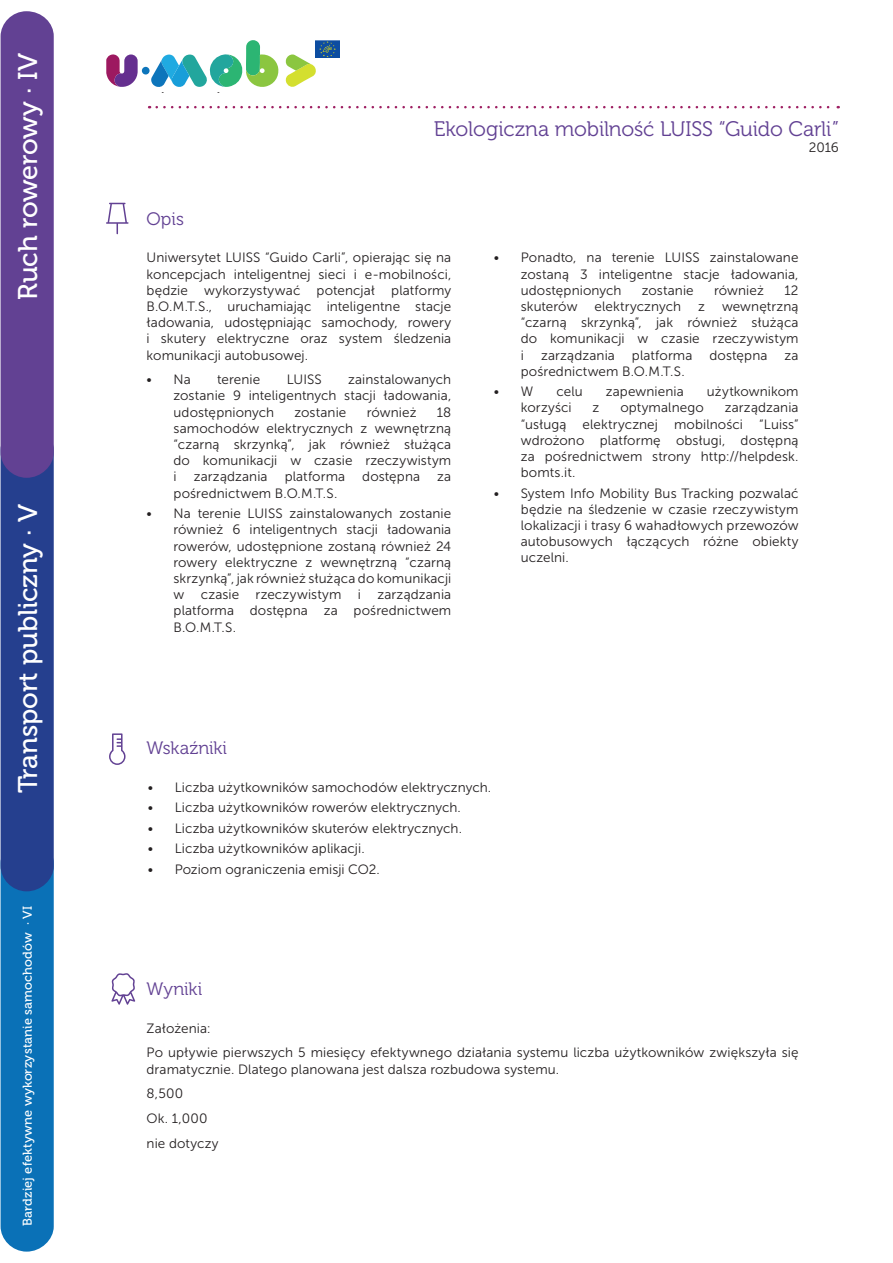
<style>
.page{position:relative;width:893px;height:1263px;background:#fff}
.page>*{position:absolute;margin:0;border:0;box-sizing:border-box;transform-origin:0 0}
.t1{font:27px "Museo 500";letter-spacing:-.01em;color:#fff}
.t2{font:21px "Museo 300";letter-spacing:-.01em;color:#624193}
.t3{font:18px "Museo 300";color:#624193}
.t4{font:13.5px/16.2px "Museo Sans 300";letter-spacing:.005em;color:#231f20;text-align:justify}
.t5{font:12.75px "Museo 500";letter-spacing:.01em;color:#fff}
</style>
<div class="page">
<svg style="left:111px;top:973px;width:24px;height:32px"></svg>
<div style="left:0;top:838px;width:54px;height:414px;background:#0a71b7;border-radius:26px"></div>
<div style="left:0;top:425px;width:54px;height:466px;background:#253f8e;border-radius:26px"></div>
<svg style="left:106px;top:54px;width:32px;height:33px"></svg>
<div style="left:142px;top:67px;width:8px;height:8px;background:#0d75bb;border-radius:50%"></div>
<img style="left:316px;top:40px;width:24px;height:18px">
<svg style="left:151px;top:40px;width:165px;height:53px"></svg>
<svg style="left:109px;top:733px;width:17px;height:32px"></svg>
<svg style="left:106px;top:203px;width:23px;height:31px"></svg>
<div style="left:0;top:11px;width:54px;height:467px;background:#624193;border-radius:26px"></div>
<svg style="left:157px;top:106px;width:682px;height:2px"></svg>
<p class="t1" style="left:13px;top:299px;width:248px;rotate:-90deg">Ruch rowerowy · IV</p>
<p class="t1" style="left:13px;top:793px;width:291px;rotate:-90deg">Transport publiczny · V</p>
<p class="t5" style="left:21px;top:1226px;width:321px;rotate:-90deg">Bardziej efektywne wykorzystanie samochodów · VI</p>
<p class="t3" style="left:147px;top:209px;width:39px">Opis</p>
<p class="t2" style="left:434px;top:117px;width:407px">Ekologiczna mobilność LUISS “Guido Carli”</p>
<p class="t4" style="left:809px;top:139px;width:31px">2016</p>
<p class="t4" style="left:147px;top:250px;width:306px">Uniwersytet LUISS “Guido Carli”, opierając się na koncepcjach inteligentnej sieci i e-mobilności, będzie wykorzystywać potencjał platformy B.O.M.T.S., uruchamiając inteligentne stacje ładowania, udostępniając samochody, rowery i skutery elektryczne oraz system śledzenia komunikacji autobusowej.</p>
<p class="t4" style="left:147px;top:372px;width:46px">• Na</p>
<p class="t4" style="left:217px;top:372px;width:45px">terenie</p>
<p class="t4" style="left:287px;top:372px;width:37px">LUISS</p>
<p class="t4" style="left:174px;top:372px;width:279px;text-indent:175px">zainstalowanych zostanie 9 inteligentnych stacji ładowania, udostępnionych</p>
<p class="t4" style="left:174px;top:404px;width:279px;text-indent:263px">18 samochodów elektrycznych z wewnętrzną “czarną skrzynką”, jak również służąca do komunikacji w czasie rzeczywistym i</p>
<p class="t4" style="left:295px;top:404px;width:53px">zostanie</p>
<p class="t4" style="left:367px;top:404px;width:51px">również</p>
<p class="t4" style="left:194px;top:469px;width:75px">zarządzania</p>
<p class="t4" style="left:285px;top:469px;width:62px">platforma</p>
<p class="t4" style="left:362px;top:469px;width:59px">dostępna</p>
<p class="t4" style="left:437px;top:469px;width:16px">za</p>
<p class="t4" style="left:174px;top:485px;width:165px">pośrednictwem B.O.M.T.S.</p>
<p class="t4" style="left:174px;top:505px;width:279px;text-indent:-27px">• Na terenie LUISS zainstalowanych zostanie również 6 inteligentnych stacji ładowania rowerów, udostępnione zostaną również 24 rowery elektryczne z wewnętrzną “czarną skrzynką”, jak również służąca do komunikacji w czasie rzeczywistym i zarządzania platforma dostępna za pośrednictwem B.O.M.T.S.</p>
<p class="t4" style="left:521px;top:250px;width:279px;text-indent:-27px">• Ponadto, na terenie LUISS zainstalowane zostaną 3 inteligentne stacje ładowania, udostępnionych</p>
<p class="t4" style="left:642px;top:282px;width:53px">zostanie</p>
<p class="t4" style="left:714px;top:282px;width:51px">również</p>
<p class="t4" style="left:784px;top:282px;width:16px">12</p>
<p class="t4" style="left:521px;top:298px;width:58px">skuterów</p>
<p class="t4" style="left:594px;top:298px;width:88px">elektrycznych</p>
<p class="t4" style="left:698px;top:298px;width:8px">z</p>
<p class="t4" style="left:521px;top:298px;width:279px;text-indent:201px">wewnętrzną “czarną skrzynką”, jak również służąca do komunikacji w czasie rzeczywistym i</p>
<p class="t4" style="left:541px;top:347px;width:75px">zarządzania</p>
<p class="t4" style="left:632px;top:347px;width:62px">platforma</p>
<p class="t4" style="left:709px;top:347px;width:59px">dostępna</p>
<p class="t4" style="left:784px;top:347px;width:16px">za</p>
<p class="t4" style="left:521px;top:363px;width:165px">pośrednictwem B.O.M.T.S.</p>
<p class="t4" style="left:494px;top:384px;width:41px">• W</p>
<p class="t4" style="left:556px;top:384px;width:28px">celu</p>
<p class="t4" style="left:606px;top:384px;width:79px">zapewnienia</p>
<p class="t4" style="left:707px;top:384px;width:93px">użytkownikom</p>
<p class="t4" style="left:521px;top:400px;width:52px">korzyści</p>
<p class="t4" style="left:593px;top:400px;width:8px">z</p>
<p class="t4" style="left:620px;top:400px;width:85px">optymalnego</p>
<p class="t4" style="left:521px;top:400px;width:279px;text-indent:204px">zarządzania “usługą elektrycznej mobilności “Luiss” wdrożono platformę obsługi, dostępną za pośrednictwem strony http://helpdesk. bomts.it.</p>
<p class="t4" style="left:521px;top:485px;width:279px;text-indent:-27px">• System Info Mobility Bus Tracking pozwalać będzie na śledzenie w czasie rzeczywistym lokalizacji i trasy 6 wahadłowych przewozów autobusowych łączących różne obiekty uczelni.</p>
<p class="t3" style="left:147px;top:738px;width:82px">Wskaźniki</p>
<p class="t4" style="left:148px;top:779px;width:345px">• Liczba użytkowników samochodów elektrycznych.</p>
<p class="t4" style="left:148px;top:800px;width:315px">• Liczba użytkowników rowerów elektrycznych.</p>
<p class="t4" style="left:148px;top:820px;width:316px">• Liczba użytkowników skuterów elektrycznych.</p>
<p class="t4" style="left:148px;top:841px;width:218px">• Liczba użytkowników aplikacji.</p>
<p class="t4" style="left:148px;top:861px;width:234px">• Poziom ograniczenia emisji CO2.</p>
<p class="t3" style="left:147px;top:979px;width:57px">Wyniki</p>
<p class="t4" style="left:147px;top:1020px;width:66px">Założenia:</p>
<p class="t4" style="left:147px;top:1045px;width:653px">Po upływie pierwszych 5 miesięcy efektywnego działania systemu liczba użytkowników zwiększyła się dramatycznie. Dlatego planowana jest dalsza rozbudowa systemu.</p>
<p class="t4" style="left:147px;top:1086px;width:38px">8,500</p>
<p class="t4" style="left:147px;top:1110px;width:62px">Ok. 1,000</p>
<p class="t4" style="left:147px;top:1135px;width:73px">nie dotyczy</p>
</div>
